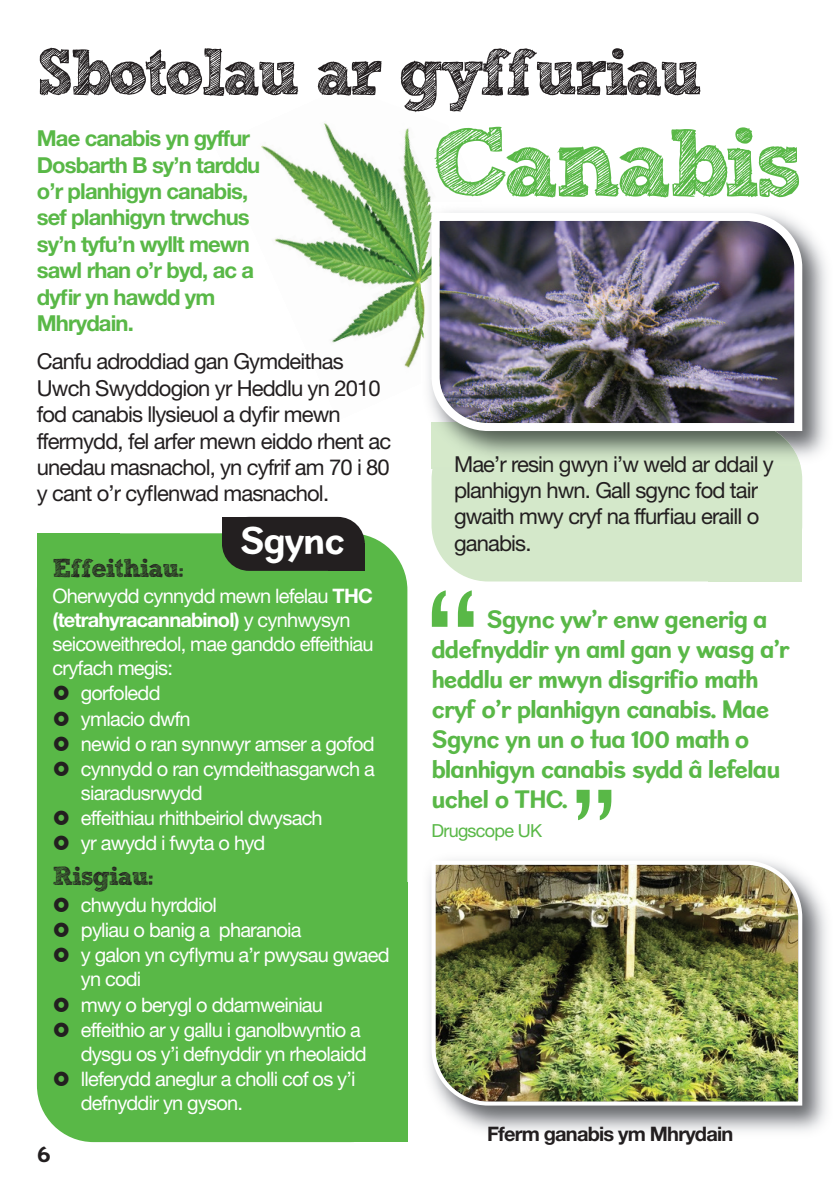
<style>
.page{position:relative;width:840px;height:1191px;background:#fff}
.page>*{position:absolute;margin:0;border:0;box-sizing:border-box;transform-origin:0 0}
.t1{font:144px "Lucida Grande";color:#59b847}
.t2{font:120.2px "Lucida Grande";color:#59b847}
.t3{font:97.6px "Sketch Rockwell";letter-spacing:-.06em;color:#59b847}
.t4{font:66px "Sketch Rockwell";letter-spacing:-.06em;color:#231f20}
.t5{font:700 40px "Sweater School Rg";letter-spacing:-.04em;color:#fff}
.t6{font:700 26px/30px "Sweater School Rg";letter-spacing:-.04em;color:#59b847}
.t7{font:26px "Sketch Rockwell";letter-spacing:-.04em;color:#231f20}
.t8{font:700 24px "Sweater School Rg";color:#231f20}
.t9{font:22px/26.4px "Helvetica Neue LT Std";letter-spacing:-.04em;color:#231f20}
.t10{font:700 22px/26.4px "Helvetica Neue LT Std";letter-spacing:-.04em;color:#59b847}
.t11{font:20px/24.8px "Helvetica Neue LT Std";letter-spacing:-.04em;color:#fff}
.t12{font:700 20px "Helvetica Neue LT Std";letter-spacing:-.04em;color:#fff}
.t13{font:700 20px "Helvetica Neue LT Std";letter-spacing:-.04em;color:#231f20}
.t14{font:18px "Helvetica Neue LT Std";letter-spacing:-.04em;color:#59b847}
.s1{font-size:24px}
.s2{font-weight:700}
.s3{font-weight:400}
</style>
<div class="page">
<img style="left:261px;top:123px;width:170px;height:245px">
<div style="left:431px;top:423px;width:370px;height:158px;background:#d4e8ca;border-radius:57px"></div>
<div style="left:708px;top:514px;width:93px;height:67px;background:#d4e8ca"></div>
<div style="left:431px;top:423px;width:82px;height:45px;background:#d4e8ca"></div>
<div style="left:37px;top:533px;width:370px;height:609px;background:#59b847;border-radius:57px"></div>
<div style="left:314px;top:882px;width:93px;height:260px;background:#59b847"></div>
<div style="left:37px;top:533px;width:82px;height:175px;background:#59b847"></div>
<div style="left:222px;top:517px;width:142px;height:54px;background:#231f20;border-radius:27px"></div>
<div style="left:328px;top:543px;width:36px;height:28px;background:#231f20"></div>
<div style="left:222px;top:517px;width:32px;height:28px;background:#231f20"></div>
<img style="left:429px;top:211px;width:398px;height:255px">
<img style="left:420px;top:202px;width:94px;height:181px">
<img style="left:513px;top:431px;width:287px;height:35px">
<img style="left:431px;top:431px;width:82px;height:35px">
<img style="left:431px;top:213px;width:370px;height:218px">
<img style="left:429px;top:859px;width:398px;height:273px">
<img style="left:431px;top:860px;width:370px;height:245px">
<h3 class="t4" style="left:37px;top:45px;width:667px">Sbotolau ar gyffuriau</h3>
<p class="t10" style="left:37px;top:127px;width:225px">Mae canabis yn gyffur<br>Dosbarth B sy’n tarddu o’r planhigyn canabis, sef planhigyn trwchus sy’n tyfu’n wyllt mewn sawl rhan o’r byd, ac a dyfir yn hawdd ym<br>Mhrydain.</p>
<p class="t9" style="left:37px;top:350px;width:356px">Canfu adroddiad gan Gymdeithas Uwch Swyddogion yr Heddlu yn 2010 fod canabis llysieuol a dyfir mewn ffermydd, fel arfer mewn eiddo rhent ac unedau masnachol, yn cyfrif am 70 i 80 y cant o’r cyflenwad masnachol.</p>
<h3 class="t3" style="left:431px;top:123px;width:372px">Canabis</h3>
<p class="t9" style="left:454px;top:453px;width:321px">Mae’r resin gwyn i’w weld ar ddail y planhigyn hwn. Gall sgync fod tair gwaith mwy cryf na ffurfiau eraill o ganabis.</p>
<h3 class="t5" style="left:240px;top:527px;width:107px">Sgync</h3>
<h3 class="t7" style="left:53px;top:557px;width:133px">Effeithiau<span class="s1">:</span></h3>
<p class="t11" style="left:53px;top:585px;width:322px">Oherwydd cynnydd mewn lefelau <span class="s2">THC</span></p>
<p class="t12" style="left:53px;top:613px;width:299px">(tetrahyracannabinol) <span class="s3">y cynhwysyn</span></p>
<p class="t11" style="left:53px;top:633px;width:322px">seicoweithredol, mae ganddo effeithiau</p>
<p class="t11" style="left:53px;top:657px;width:122px">cryfach megis:</p>
<p class="t11" style="left:81px;top:683px;width:81px">gorfoledd</p>
<p class="t11" style="left:81px;top:708px;width:111px">ymlacio dwfn</p>
<p class="t11" style="left:81px;top:733px;width:295px">newid o ran synnwyr amser a gofod</p>
<p class="t11" style="left:81px;top:758px;width:295px">cynnydd o ran cymdeithasgarwch a</p>
<p class="t11" style="left:81px;top:782px;width:123px">siaradusrwydd</p>
<p class="t11" style="left:81px;top:807px;width:243px">effeithiau rhithbeiriol dwysach</p>
<p class="t11" style="left:81px;top:832px;width:186px">yr awydd i fwyta o hyd</p>
<h3 class="t7" style="left:53px;top:865px;width:103px">Risgiau:</h3>
<p class="t11" style="left:81px;top:894px;width:310px">chwydu hyrddiol<br>pyliau o banig a pharanoia<br>y galon yn cyflymu a’r pwysau gwaed yn codi<br>mwy o berygl o ddamweiniau effeithio ar y gallu i ganolbwyntio a dysgu os y’i defnyddir yn rheolaidd lleferydd aneglur a cholli cof os y’i defnyddir yn gyson.</p>
<h1 class="t1" style="left:424px;top:562px;width:59px">“</h1>
<h3 class="t6" style="left:431px;top:607px;width:360px;text-indent:55px">Sgync yw’r enw generig a ddefnyddir yn aml gan y wasg a’r heddlu er mwyn disgrifio math cryf o’r planhigyn canabis. Mae<br>Sgync yn un o tua 100 math o blanhigyn canabis sydd â lefelau uchel o THC.</h3>
<p class="t14" style="left:431px;top:824px;width:112px">Drugscope UK</p>
<h2 class="t2" style="left:569px;top:766px;width:49px">”</h2>
<p class="t8" style="left:37px;top:1146px;width:16px">6</p>
<p class="t13" style="left:487px;top:1127px;width:247px">Fferm ganabis ym Mhrydain</p>
</div>
